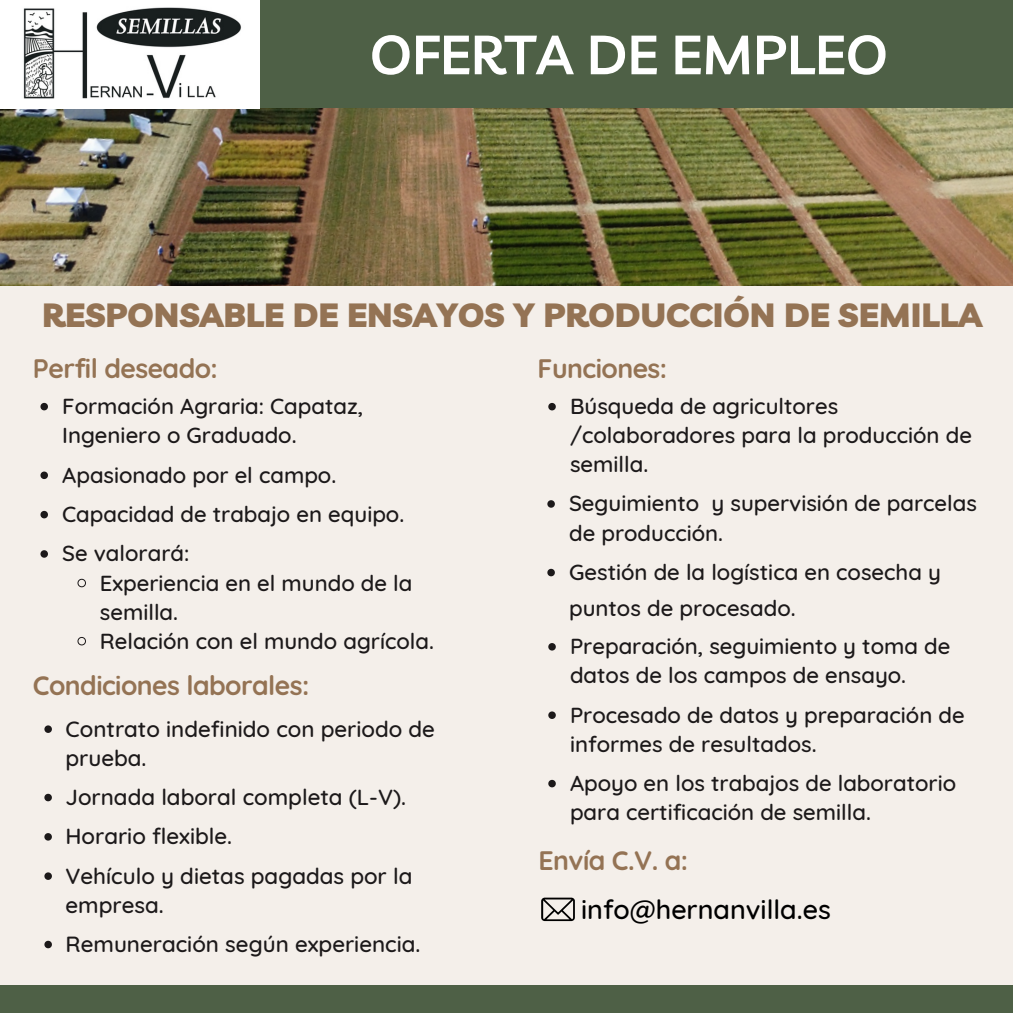
<style>
.page{position:relative;width:1013px;height:1013px;background:#fff}
.page>*{position:absolute;margin:0;border:0;box-sizing:border-box;transform-origin:0 0}
.t1{font:600 54.38px "Livvic";color:#fff}
.t2{font:900 33.5px "Livvic";color:#947354}
.t3{font:500 26.88px "Quicksand";color:#000}
.t4{font:700 26.62px "Quicksand";letter-spacing:-.02em;color:#947354}
.t5{font:500 22.38px/29px "Quicksand";color:#1c191a}
.t6{font:500 22.12px/29px "Quicksand";color:#1c191a}
</style>
<div class="page">
<div style="left:0;top:0;width:1012px;height:1012px;background:#f4efea"></div>
<svg style="left:541px;top:897px;width:34px;height:24px"></svg>
<img style="left:0;top:108px;width:1012px;height:177px">
<div style="left:0;top:0;width:1012px;height:108px;background:#4e6046"></div>
<div style="left:0;top:985px;width:1012px;height:27px;background:#4e6046"></div>
<div style="left:0;top:0;width:259px;height:108px;background:#fff"></div>
<img style="left:23px;top:7px;width:219px;height:92px">
<svg style="left:40px;top:403px;width:8px;height:7px"></svg>
<svg style="left:44px;top:725px;width:8px;height:8px"></svg>
<svg style="left:548px;top:403px;width:8px;height:7px"></svg>
<svg style="left:40px;top:471px;width:8px;height:8px"></svg>
<svg style="left:40px;top:550px;width:8px;height:7px"></svg>
<svg style="left:77px;top:578px;width:9px;height:10px"></svg>
<svg style="left:77px;top:637px;width:9px;height:9px"></svg>
<svg style="left:40px;top:511px;width:8px;height:7px"></svg>
<svg style="left:44px;top:793px;width:8px;height:8px"></svg>
<svg style="left:44px;top:833px;width:8px;height:7px"></svg>
<svg style="left:44px;top:872px;width:8px;height:7px"></svg>
<svg style="left:44px;top:940px;width:8px;height:8px"></svg>
<svg style="left:548px;top:779px;width:8px;height:8px"></svg>
<svg style="left:548px;top:711px;width:8px;height:8px"></svg>
<svg style="left:548px;top:643px;width:8px;height:7px"></svg>
<svg style="left:547px;top:569px;width:8px;height:7px"></svg>
<svg style="left:547px;top:500px;width:8px;height:7px"></svg>
<p class="t1" style="left:370px;top:20px;width:519px">OFERTA DE EMPLEO</p>
<p class="t2" style="left:42px;top:293px;width:941px">RESPONSABLE DE ENSAYOS Y PRODUCCIÓN DE SEMILLA</p>
<p class="t4" style="left:33px;top:351px;width:186px">Perfil deseado:</p>
<h1 class="t6" style="left:62px;top:391px;width:302px">Formación Agraria: Capataz,<br>Ingeniero o Graduado.</h1>
<h3 class="t6" style="left:62px;top:460px;width:275px">Apasionado por el campo.</h3>
<p class="t6" style="left:62px;top:499px;width:343px">Capacidad de trabajo en equipo.</p>
<p class="t6" style="left:62px;top:538px;width:129px">Se valorará:</p>
<p class="t6" style="left:100px;top:567px;width:314px">Experiencia en el mundo de la semilla.</p>
<p class="t6" style="left:100px;top:626px;width:335px">Relación con el mundo agrícola.</p>
<h2 class="t4" style="left:33px;top:668px;width:278px">Condiciones laborales:</h2>
<h3 class="t5" style="left:66px;top:713px;width:371px">Contrato indefinido con periodo de prueba.</h3>
<p class="t5" style="left:65px;top:782px;width:342px">Jornada laboral completa (L-V).</p>
<h3 class="t5" style="left:65px;top:821px;width:168px">Horario flexible.</h3>
<p class="t5" style="left:66px;top:860px;width:348px">Vehículo y dietas pagadas por la empresa.</p>
<p class="t5" style="left:66px;top:929px;width:356px">Remuneración según experiencia.</p>
<p class="t4" style="left:537px;top:351px;width:131px">Funciones:</p>
<p class="t6" style="left:570px;top:391px;width:403px">Búsqueda de agricultores /colaboradores para la producción de semilla.</p>
<h3 class="t6" style="left:569px;top:488px;width:409px">Seguimiento y supervisión de parcelas de producción.</h3>
<p class="t6" style="left:569px;top:554px;width:373px;line-height:35.6px">Gestión de la logística en cosecha y puntos de procesado.</p>
<p class="t6" style="left:570px;top:631px;width:382px">Preparación, seguimiento y toma de datos de los campos de ensayo.</p>
<p class="t6" style="left:570px;top:700px;width:396px">Procesado de datos y preparación de informes de resultados.</p>
<p class="t6" style="left:570px;top:768px;width:387px">Apoyo en los trabajos de laboratorio para certificación de semilla.</p>
<p class="t4" style="left:538px;top:843px;width:151px">Envía C.V. a:</p>
<p class="t3" style="left:581px;top:892px;width:251px">info@hernanvilla.es</p>
</div>
